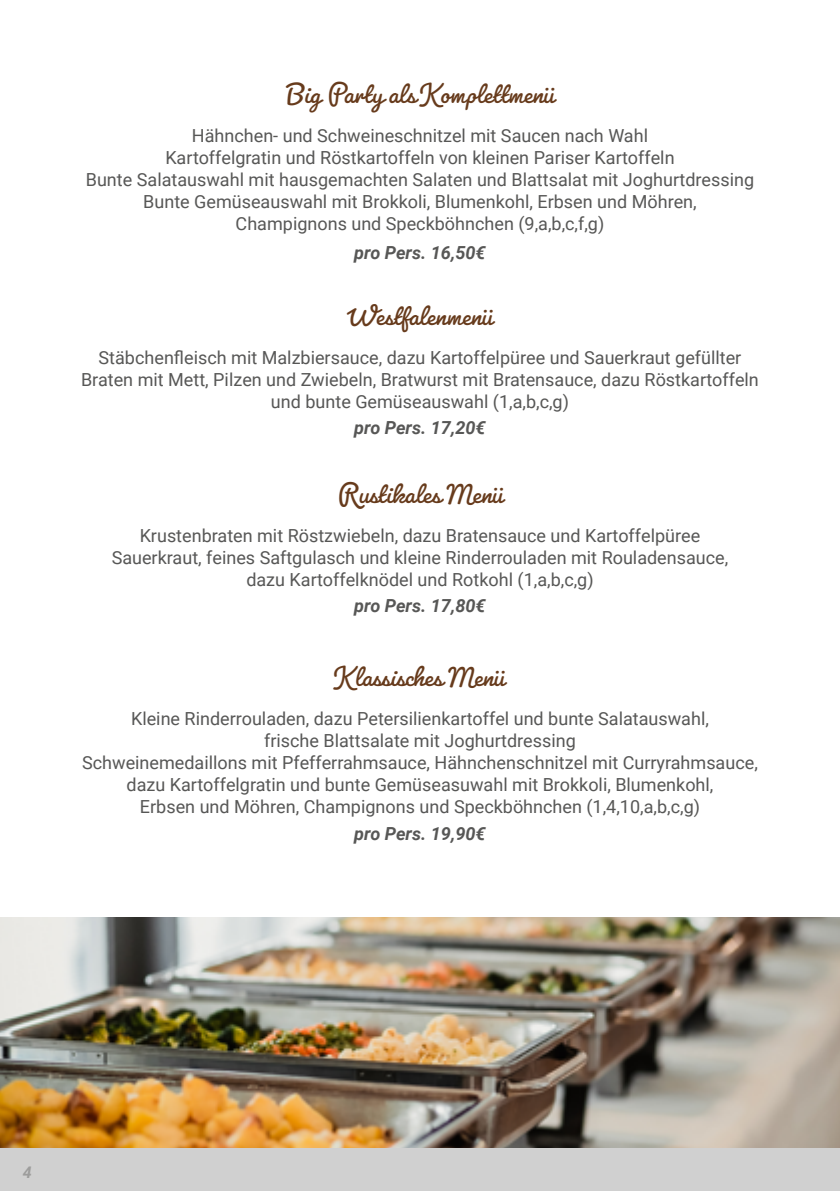
<style>
.page{position:relative;width:840px;height:1191px;background:#fff}
.page>*{position:absolute;margin:0;border:0;box-sizing:border-box;transform-origin:0 0}
.t1{font:30px "Pacifico";color:#673b1c}
.t2{font:18px/22px "Roboto";color:#575756;text-align:center}
.t3{font:italic 700 18px "Roboto";color:#575756}
.t4{font:italic 700 16px "Roboto";color:#9d9d9c}
</style>
<div class="page">
<div style="left:0;top:1147px;width:839px;height:44px;background:#d0d0d0"></div>
<img style="left:0;top:917px;width:839px;height:230px">
<h1 class="t1" style="left:285px;top:75px;width:270px">Big Party als Komplettmenü</h1>
<p class="t2" style="left:86px;top:124px;width:669px">Hähnchen- und Schweineschnitzel mit Saucen nach Wahl<br>Kartoffelgratin und Röstkartoffeln von kleinen Pariser Kartoffeln<br>Bunte Salatauswahl mit hausgemachten Salaten und Blattsalat mit Joghurtdressing Bunte Gemüseauswahl mit Brokkoli, Blumenkohl, Erbsen und Möhren, Champignons und Speckböhnchen (9,a,b,c,f,g)</p>
<p class="t3" style="left:354px;top:240px;width:133px">pro Pers. 16,50€</p>
<h1 class="t1" style="left:347px;top:297px;width:147px">Westfalenmenü</h1>
<p class="t2" style="left:81px;top:346px;width:679px">Stäbchenfleisch mit Malzbiersauce, dazu Kartoffelpüree und Sauerkraut gefüllter<br>Braten mit Mett, Pilzen und Zwiebeln, Bratwurst mit Bratensauce, dazu Röstkartoffeln und bunte Gemüseauswahl (1,a,b,c,g)</p>
<p class="t3" style="left:354px;top:415px;width:133px">pro Pers. 17,20€</p>
<h1 class="t1" style="left:337px;top:474px;width:167px">Rustikales Menü</h1>
<p class="t2" style="left:112px;top:523px;width:618px">Krustenbraten mit Röstzwiebeln, dazu Bratensauce und Kartoffelpüree<br>Sauerkraut, feines Saftgulasch und kleine Rinderrouladen mit Rouladensauce, dazu Kartoffelknödel und Rotkohl (1,a,b,c,g)</p>
<p class="t3" style="left:354px;top:593px;width:133px">pro Pers. 17,80€</p>
<h1 class="t1" style="left:335px;top:658px;width:170px">Klassisches Menü</h1>
<p class="t2" style="left:82px;top:707px;width:676px">Kleine Rinderrouladen, dazu Petersilienkartoffel und bunte Salatauswahl,<br>frische Blattsalate mit Joghurtdressing<br>Schweinemedaillons mit Pfefferrahmsauce, Hähnchenschnitzel mit Curryrahmsauce, dazu Kartoffelgratin und bunte Gemüseasuwahl mit Brokkoli, Blumenkohl,<br>Erbsen und Möhren, Champignons und Speckböhnchen (1,4,10,a,b,c,g)</p>
<p class="t3" style="left:354px;top:821px;width:133px">pro Pers. 19,90€</p>
<p class="t4" style="left:23px;top:1161px;width:10px">4</p>
</div>
